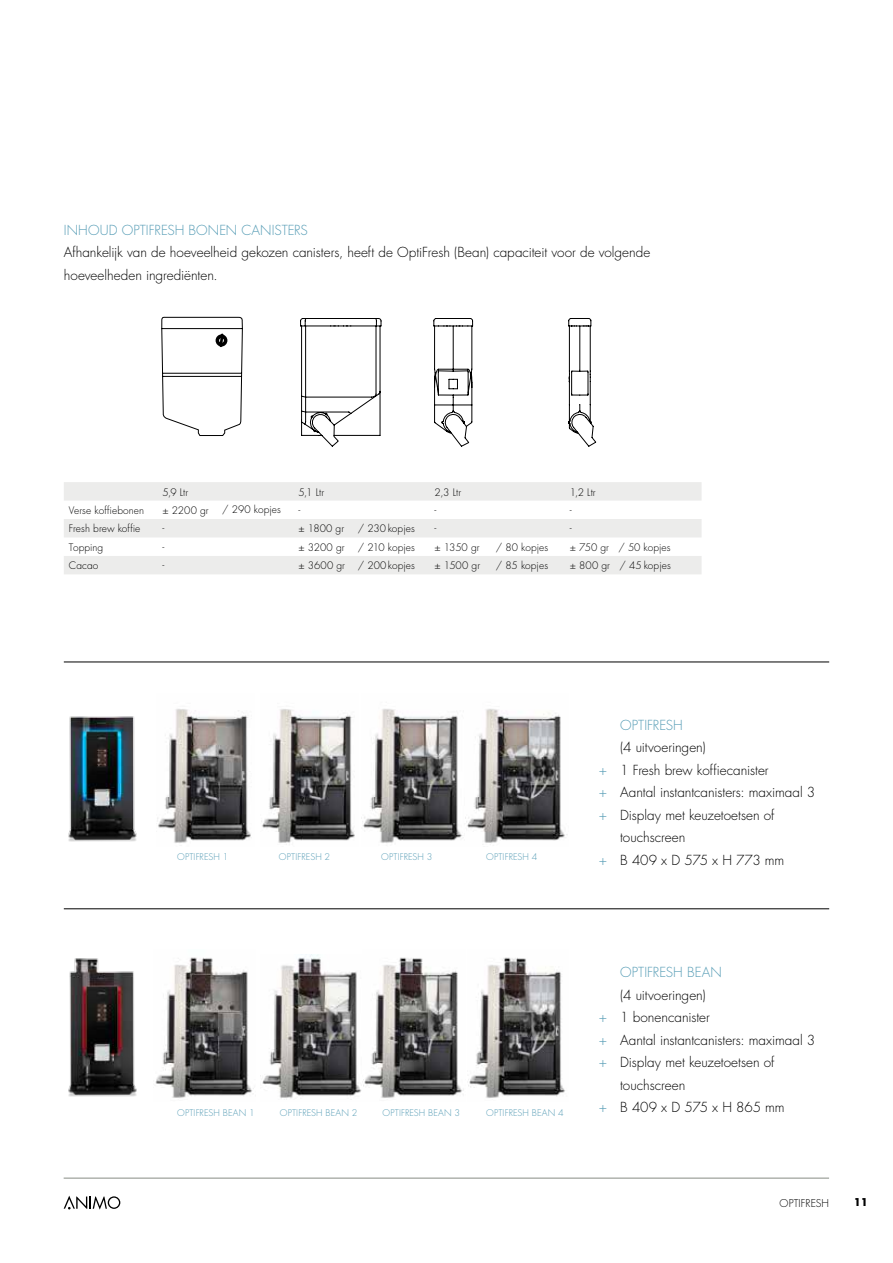
<style>
.page{position:relative;width:893px;height:1263px;background:#fff}
.page>*{position:absolute;margin:0;border:0;box-sizing:border-box;transform-origin:0 0}
.t1{font:300 13.5px/22.5px "Futura Std";color:#000}
.t2{font:300 13.5px "Futura Std";letter-spacing:.005em;color:#559cb5}
.t3{font:300 10.5px "Futura Std";letter-spacing:.01em;color:#000}
.t4{font:700 10.5px "Futura Std";color:#000}
.t5{font:300 10.05px "Futura Std";letter-spacing:.005em;color:#000}
.t6{font:300 9px "Futura Std";letter-spacing:.015em;color:#559cb5}
.s1{color:#559cb5}
</style>
<div class="page">
<hr style="left:64px;top:1178px;width:765px;height:1px;background:#878c85">
<svg style="left:64px;top:1195px;width:56px;height:14px"></svg>
<svg style="left:64px;top:482px;width:638px;height:92px;fill:#ececeb"></svg>
<hr style="left:64px;top:662px;width:765px;height:1px;background:#000101">
<hr style="left:64px;top:908px;width:765px;height:1px;background:#000101">
<img style="left:68px;top:716px;width:69px;height:126px">
<img style="left:68px;top:958px;width:69px;height:139px">
<svg style="left:300px;top:318px;width:82px;height:129px"></svg>
<svg style="left:433px;top:318px;width:40px;height:129px"></svg>
<svg style="left:568px;top:318px;width:28px;height:129px"></svg>
<svg style="left:161px;top:316px;width:82px;height:120px"></svg>
<img style="left:157px;top:709px;width:94px;height:134px">
<img style="left:155px;top:957px;width:99px;height:141px">
<img style="left:261px;top:709px;width:94px;height:136px">
<img style="left:260px;top:955px;width:102px;height:144px">
<img style="left:361px;top:709px;width:207px;height:134px">
<img style="left:363px;top:957px;width:101px;height:141px">
<img style="left:468px;top:957px;width:97px;height:141px">
<p class="t2" style="left:64px;top:222px;width:246px">INHOUD OPTIFRESH BONEN CANISTERS</p>
<p class="t1" style="left:64px;top:241px;width:588px">Afhankelijk van de hoeveelheid gekozen canisters, heeft de OptiFresh (Bean) capaciteit voor de volgende hoeveelheden ingrediënten.</p>
<p class="t5" style="left:162px;top:486px;width:27px">5,9 Ltr</p>
<p class="t5" style="left:298px;top:486px;width:27px">5,1 Ltr</p>
<p class="t5" style="left:435px;top:486px;width:28px">2,3 Ltr</p>
<p class="t5" style="left:570px;top:486px;width:28px">1,2 Ltr</p>
<p class="t5" style="left:69px;top:505px;width:77px">Verse koffiebonen</p>
<p class="t5" style="left:162px;top:505px;width:48px">± 2200 gr</p>
<p class="t5" style="left:222px;top:504px;width:60px">/ 290 kopjes</p>
<p class="t5" style="left:298px;top:505px;width:3px">-</p>
<p class="t5" style="left:435px;top:505px;width:3px">-</p>
<p class="t5" style="left:570px;top:505px;width:3px">-</p>
<p class="t5" style="left:69px;top:523px;width:73px">Fresh brew koffie</p>
<p class="t5" style="left:162px;top:523px;width:3px">-</p>
<p class="t5" style="left:298px;top:523px;width:47px">± 1800 gr</p>
<p class="t5" style="left:358px;top:523px;width:58px">/ 230 kopjes</p>
<p class="t5" style="left:435px;top:523px;width:3px">-</p>
<p class="t5" style="left:570px;top:523px;width:3px">-</p>
<p class="t5" style="left:69px;top:541px;width:36px">Topping</p>
<p class="t5" style="left:162px;top:541px;width:3px">-</p>
<p class="t5" style="left:298px;top:541px;width:48px">± 3200 gr</p>
<p class="t5" style="left:358px;top:541px;width:59px">/ 210 kopjes</p>
<p class="t5" style="left:435px;top:541px;width:46px">± 1350 gr</p>
<p class="t5" style="left:496px;top:541px;width:54px">/ 80 kopjes</p>
<p class="t5" style="left:570px;top:541px;width:102px">± 750 gr / 50 kopjes</p>
<p class="t5" style="left:69px;top:560px;width:31px">Cacao</p>
<p class="t5" style="left:162px;top:560px;width:3px">-</p>
<p class="t5" style="left:298px;top:560px;width:48px">± 3600 gr</p>
<p class="t5" style="left:358px;top:560px;width:58px">/ 200 kopjes</p>
<p class="t5" style="left:435px;top:560px;width:47px">± 1500 gr</p>
<p class="t5" style="left:496px;top:560px;width:54px">/ 85 kopjes</p>
<p class="t5" style="left:570px;top:560px;width:103px">± 800 gr / 45 kopjes</p>
<p class="t6" style="left:177px;top:851px;width:53px">OPTIFRESH 1</p>
<p class="t6" style="left:279px;top:851px;width:53px">OPTIFRESH 2</p>
<p class="t6" style="left:381px;top:851px;width:53px">OPTIFRESH 3</p>
<p class="t6" style="left:486px;top:851px;width:53px">OPTIFRESH 4</p>
<p class="t2" style="left:620px;top:717px;width:64px">OPTIFRESH</p>
<p class="t1" style="left:620px;top:736px;width:87px">(4 uitvoeringen)</p>
<p class="t1" style="left:599px;top:759px;width:171px"><span class="s1">+</span> 1 Fresh brew koffiecanister</p>
<p class="t1" style="left:599px;top:781px;width:218px"><span class="s1">+</span> Aantal instantcanisters: maximaal 3</p>
<p class="t1" style="left:599px;top:804px;width:177px"><span class="s1">+</span> Display met keuzetoetsen of</p>
<p class="t1" style="left:620px;top:826px;width:67px">touchscreen</p>
<p class="t1" style="left:599px;top:849px;width:187px"><span class="s1">+</span> B 409 x D 575 x H 773 mm</p>
<p class="t6" style="left:177px;top:1108px;width:79px">OPTIFRESH BEAN 1</p>
<p class="t6" style="left:280px;top:1108px;width:79px">OPTIFRESH BEAN 2</p>
<p class="t6" style="left:382px;top:1108px;width:79px">OPTIFRESH BEAN 3</p>
<p class="t6" style="left:486px;top:1108px;width:79px">OPTIFRESH BEAN 4</p>
<p class="t2" style="left:620px;top:965px;width:103px">OPTIFRESH BEAN</p>
<p class="t1" style="left:620px;top:984px;width:87px">(4 uitvoeringen)</p>
<p class="t1" style="left:599px;top:1006px;width:112px"><span class="s1">+</span> 1 bonencanister</p>
<p class="t1" style="left:599px;top:1029px;width:218px"><span class="s1">+</span> Aantal instantcanisters: maximaal 3</p>
<p class="t1" style="left:599px;top:1051px;width:177px"><span class="s1">+</span> Display met keuzetoetsen of</p>
<p class="t1" style="left:620px;top:1074px;width:67px">touchscreen</p>
<p class="t1" style="left:599px;top:1096px;width:187px"><span class="s1">+</span> B 409 x D 575 x H 865 mm</p>
<p class="t3" style="left:779px;top:1197px;width:51px">OPTIFRESH</p>
<p class="t4" style="left:854px;top:1197px;width:16px">11</p>
</div>
